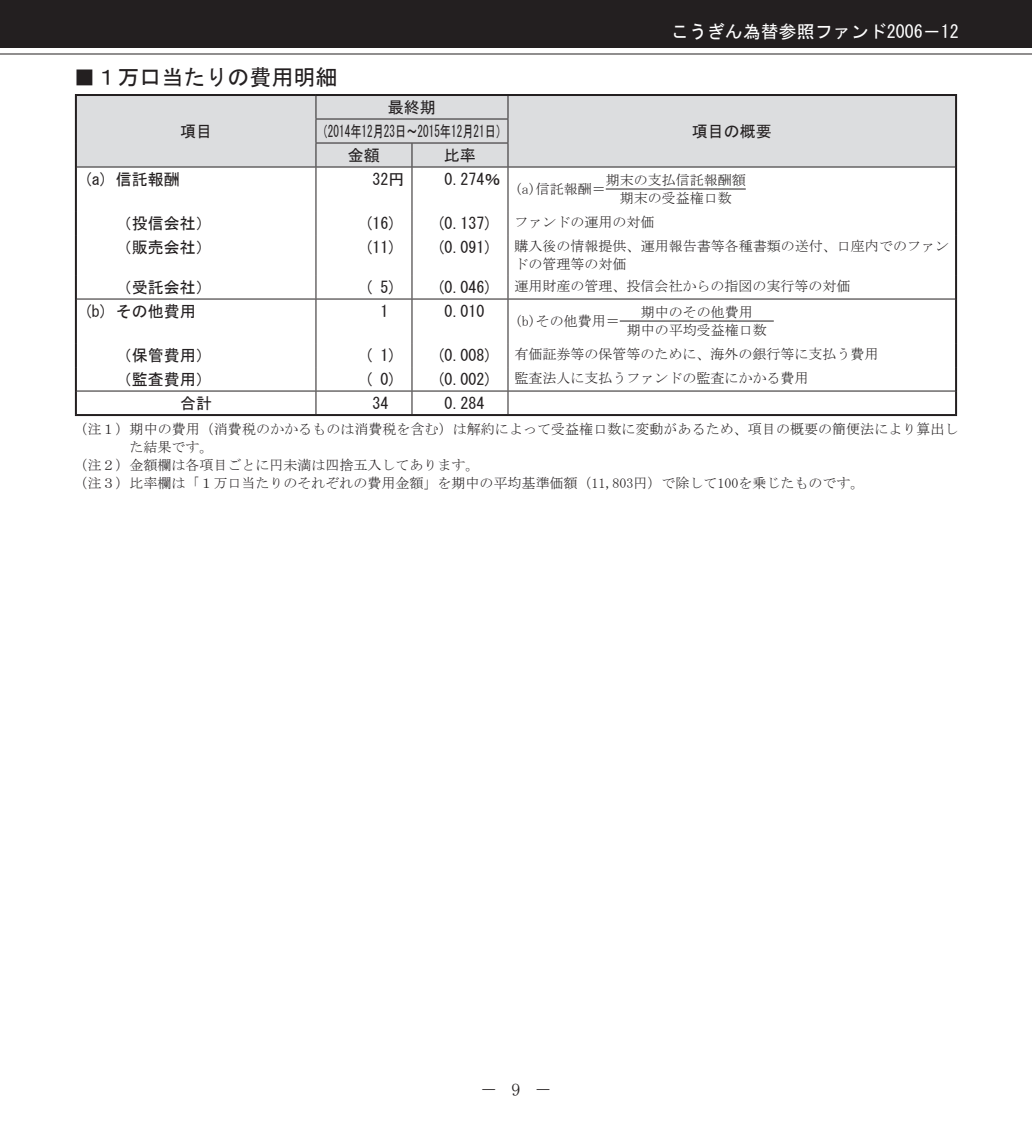
<style>
.page{position:relative;width:1032px;height:1134px;background:#fff}
.page>*{position:absolute;margin:0;border:0;box-sizing:border-box;transform-origin:0 0}
.t1{font:22px "MS Gothic";color:#231f20}
.t2{font:18px "MS Gothic";color:#fff}
.t3{font:18px "MS Mincho";color:#231f20}
.t4{font:16px/23.8px "MS Gothic";color:#231f20;text-align:center}
.t5{font:14px/18.4px "MS Mincho";color:#231f20;text-align:center}
</style>
<div class="page">
<div style="left:0;top:0;width:1032px;height:48px;background:#231f20"></div>
<hr style="left:0;top:53px;width:1032px;height:1px;background:#231f20">
<div style="left:77px;top:96px;width:878px;height:70px;background:#dcdddf"></div>
<svg style="left:315px;top:96px;width:1px;height:70px"></svg>
<svg style="left:411px;top:144px;width:1px;height:22px"></svg>
<svg style="left:507px;top:96px;width:1px;height:70px"></svg>
<hr style="left:315px;top:118px;width:193px;height:2px;background:#231f20">
<hr style="left:315px;top:142px;width:193px;height:2px;background:#231f20">
<hr style="left:77px;top:166px;width:239px;height:2px;background:#231f20">
<hr style="left:315px;top:168px;width:1px;height:43px;background:#231f20">
<hr style="left:316px;top:166px;width:639px;height:2px;background:#231f20">
<hr style="left:411px;top:168px;width:1px;height:43px;background:#231f20">
<hr style="left:507px;top:168px;width:1px;height:43px;background:#231f20">
<svg style="left:315px;top:211px;width:1px;height:24px"></svg>
<svg style="left:411px;top:211px;width:1px;height:24px"></svg>
<svg style="left:507px;top:211px;width:1px;height:24px"></svg>
<hr style="left:315px;top:235px;width:1px;height:40px;background:#231f20">
<hr style="left:411px;top:235px;width:1px;height:40px;background:#231f20">
<hr style="left:507px;top:235px;width:1px;height:40px;background:#231f20">
<svg style="left:315px;top:275px;width:1px;height:23px"></svg>
<svg style="left:411px;top:275px;width:1px;height:23px"></svg>
<svg style="left:507px;top:275px;width:1px;height:23px"></svg>
<hr style="left:77px;top:298px;width:239px;height:2px;background:#231f20">
<hr style="left:315px;top:300px;width:1px;height:43px;background:#231f20">
<hr style="left:316px;top:298px;width:639px;height:2px;background:#231f20">
<hr style="left:411px;top:300px;width:1px;height:43px;background:#231f20">
<hr style="left:507px;top:300px;width:1px;height:43px;background:#231f20">
<hr style="left:77px;top:390px;width:878px;height:2px;background:#231f20">
<svg style="left:315px;top:343px;width:1px;height:71px"></svg>
<svg style="left:411px;top:343px;width:1px;height:71px"></svg>
<svg style="left:507px;top:343px;width:1px;height:71px"></svg>
<hr style="left:75px;top:94px;width:241px;height:2px;background:#231f20">
<hr style="left:75px;top:96px;width:2px;height:23px;background:#231f20">
<hr style="left:75px;top:119px;width:2px;height:24px;background:#231f20">
<hr style="left:75px;top:143px;width:2px;height:24px;background:#231f20">
<hr style="left:316px;top:94px;width:641px;height:2px;background:#231f20">
<hr style="left:955px;top:96px;width:2px;height:23px;background:#231f20">
<hr style="left:955px;top:119px;width:2px;height:24px;background:#231f20">
<hr style="left:955px;top:143px;width:2px;height:24px;background:#231f20">
<hr style="left:75px;top:167px;width:2px;height:44px;background:#231f20">
<hr style="left:955px;top:167px;width:2px;height:44px;background:#231f20">
<hr style="left:75px;top:211px;width:2px;height:24px;background:#231f20">
<hr style="left:955px;top:211px;width:2px;height:24px;background:#231f20">
<hr style="left:75px;top:235px;width:2px;height:40px;background:#231f20">
<hr style="left:955px;top:235px;width:2px;height:40px;background:#231f20">
<hr style="left:75px;top:275px;width:2px;height:24px;background:#231f20">
<hr style="left:955px;top:275px;width:2px;height:24px;background:#231f20">
<hr style="left:75px;top:299px;width:2px;height:44px;background:#231f20">
<hr style="left:955px;top:299px;width:2px;height:44px;background:#231f20">
<hr style="left:955px;top:343px;width:2px;height:24px;background:#231f20">
<hr style="left:955px;top:367px;width:2px;height:24px;background:#231f20">
<hr style="left:75px;top:343px;width:2px;height:24px;background:#231f20">
<hr style="left:75px;top:367px;width:2px;height:24px;background:#231f20">
<hr style="left:75px;top:391px;width:2px;height:23px;background:#231f20">
<hr style="left:955px;top:391px;width:2px;height:23px;background:#231f20">
<hr style="left:75px;top:414px;width:882px;height:2px;background:#231f20">
<hr style="left:606px;top:188px;width:140px;height:2px;background:#231f20">
<hr style="left:620px;top:320px;width:154px;height:2px;background:#231f20">
<h1 class="t1" style="left:73px;top:66px;width:266px">■１万口当たりの費用明細</h1>
<p class="t4" style="left:180px;top:119px;width:33px">項目</p>
<p class="t4" style="left:317px;top:95px;width:192px">最終期<br>（2014年12月23日～2015年12月21日）</p>
<p class="t4" style="left:348px;top:143px;width:33px">金額</p>
<p class="t4" style="left:444px;top:143px;width:33px">比率</p>
<p class="t4" style="left:84px;top:167px;width:97px">(a) 信託報酬</p>
<p class="t4" style="left:372px;top:167px;width:33px">32円</p>
<p class="t4" style="left:444px;top:167px;width:57px">0.274％</p>
<p class="t2" style="left:671px;top:23px;width:289px">こうぎん為替参照ファンド2006－12</p>
<p class="t4" style="left:692px;top:119px;width:81px">項目の概要</p>
<p class="t5" style="left:515px;top:180px;width:92px">(a)信託報酬＝</p>
<p class="t5" style="left:606px;top:171px;width:141px">期末の支払信託報酬額期末の受益権口数</p>
<p class="t4" style="left:116px;top:211px;width:97px">（投信会社）</p>
<p class="t4" style="left:364px;top:211px;width:33px">(16)</p>
<p class="t4" style="left:436px;top:211px;width:57px">(0.137)</p>
<p class="t5" style="left:514px;top:213px;width:141px">ファンドの運用の対価</p>
<p class="t4" style="left:116px;top:235px;width:97px">（販売会社）</p>
<p class="t4" style="left:364px;top:235px;width:33px">(11)</p>
<p class="t4" style="left:436px;top:235px;width:57px">(0.091)</p>
<p class="t5" style="left:514px;top:237px;width:436px;text-align:left">購入後の情報提供、運用報告書等各種書類の送付、口座内でのファンドの管理等の対価</p>
<p class="t4" style="left:116px;top:275px;width:97px">（受託会社）</p>
<p class="t4" style="left:364px;top:275px;width:33px">( 5)</p>
<p class="t4" style="left:436px;top:275px;width:57px">(0.046)</p>
<p class="t5" style="left:514px;top:277px;width:337px">運用財産の管理、投信会社からの指図の実行等の対価</p>
<p class="t4" style="left:84px;top:299px;width:113px">(b) その他費用</p>
<p class="t4" style="left:380px;top:299px;width:9px">1</p>
<p class="t4" style="left:444px;top:299px;width:41px">0.010</p>
<p class="t5" style="left:515px;top:312px;width:106px">(b)その他費用＝</p>
<p class="t5" style="left:627px;top:303px;width:141px">期中のその他費用<br>期中の平均受益権口数</p>
<p class="t4" style="left:116px;top:343px;width:97px">（保管費用）</p>
<p class="t4" style="left:364px;top:343px;width:33px">( 1)</p>
<p class="t4" style="left:436px;top:343px;width:57px">(0.008)</p>
<p class="t5" style="left:514px;top:345px;width:365px">有価証券等の保管等のために、海外の銀行等に支払う費用</p>
<p class="t4" style="left:116px;top:367px;width:97px">（監査費用）</p>
<p class="t4" style="left:364px;top:367px;width:33px">( 0)</p>
<p class="t4" style="left:436px;top:367px;width:57px">(0.002)</p>
<p class="t5" style="left:514px;top:369px;width:295px">監査法人に支払うファンドの監査にかかる費用</p>
<p class="t4" style="left:180px;top:391px;width:33px">合計</p>
<p class="t4" style="left:372px;top:391px;width:17px">34</p>
<p class="t4" style="left:444px;top:391px;width:41px">0.284</p>
<p class="t5" style="left:73px;top:419px;width:887px">（注１）期中の費用（消費税のかかるものは消費税を含む）は解約によって受益権口数に変動があるため、項目の概要の簡便法により算出し</p>
<p class="t5" style="left:129px;top:437px;width:86px">た結果です。</p>
<p class="t5" style="left:73px;top:455px;width:408px">（注２）金額欄は各項目ごとに円未満は四捨五入してあります。</p>
<p class="t5" style="left:73px;top:473px;width:793px">（注３）比率欄は「１万口当たりのそれぞれの費用金額」を期中の平均基準価額（11,803円）で除して100を乗じたものです。</p>
<p class="t3" style="left:511px;top:1081px;width:10px">9</p>
<p class="t3" style="left:480px;top:1081px;width:73px">－　　－</p>
</div>
